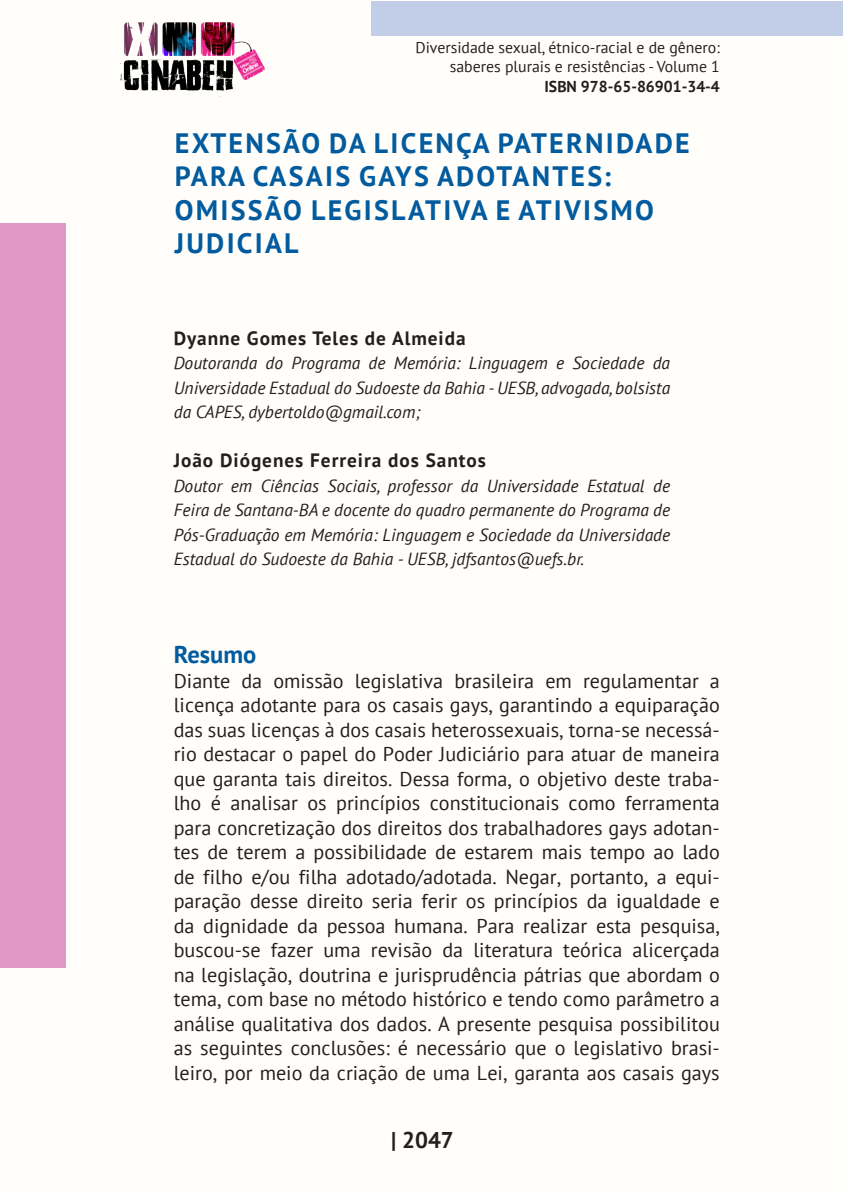
<style>
.page{position:relative;width:844px;height:1191px;background:#fff}
.page>*{position:absolute;margin:0;border:0;box-sizing:border-box;transform-origin:0 0}
._0_TÍTULO{font:700 28px/33.6px "PT Sans";letter-spacing:.08em;color:#015b9e}
._3_RESUMO{font:700 24.5px "PT Sans";color:#015b9e}
.t1{font:700 22.75px "PT Sans";color:#231f20}
._4_CORPO_RESUMO{font:20.12px/24.5px "PT Sans";color:#231f20;text-align:justify}
._1_AUTOR{font:700 19.25px "PT Sans";letter-spacing:.05em;color:#231f20}
._2_TITULAÇÃO{font:italic 17.5px/24.5px "PT Sans";color:#231f20;text-align:justify}
.t2{font:15.75px/18.9px "PT Sans";color:#231f20;text-align:right}
.t3{font:700 15.75px "PT Sans";color:#231f20}
</style>
<div class="page">
<div style="left:0;top:0;width:843px;height:1191px;background:#fffefa"></div>
<div style="left:371px;top:1px;width:471px;height:35px;background:#c2cde7"></div>
<div style="left:0;top:223px;width:65px;height:744px;background:#e198c7"></div>
<img style="left:120px;top:22px;width:144px;height:75px">
<p class="t2" style="left:415px;top:38px;width:306px">Diversidade sexual, étnico-racial e de gênero: saberes plurais e resistências - Volume 1</p>
<p class="t3" style="left:544px;top:76px;width:177px">ISBN 978-65-86901-34-4</p>
<p class="_0_TÍTULO" style="left:175px;top:125px;width:516px">EXTENSÃO DA LICENÇA PATERNIDADE<br>PARA CASAIS GAYS ADOTANTES:<br>OMISSÃO LEGISLATIVA E ATIVISMO<br>JUDICIAL</p>
<p class="_1_AUTOR" style="left:174px;top:325px;width:293px">Dyanne Gomes Teles de Almeida</p>
<p class="_2_TITULAÇÃO" style="left:174px;top:350px;width:498px">Doutoranda do Programa de Memória: Linguagem e Sociedade da Universidade Estadual do Sudoeste da Bahia - UESB, advogada, bolsista da CAPES, dybertoldo@gmail.com;</p>
<p class="_1_AUTOR" style="left:174px;top:448px;width:313px">João Diógenes Ferreira dos Santos</p>
<p class="_2_TITULAÇÃO" style="left:174px;top:473px;width:498px">Doutor em Ciências Sociais, professor da Universidade Estatual de Feira de Santana-BA e docente do quadro permanente do Programa de Pós-Graduação em Memória: Linguagem e Sociedade da Universidade Estadual do Sudoeste da Bahia - UESB, jdfsantos@uefs.br.</p>
<p class="_3_RESUMO" style="left:174px;top:638px;width:84px">Resumo</p>
<p class="_4_CORPO_RESUMO" style="left:174px;top:668px;width:547px">Diante da omissão legislativa brasileira em regulamentar a licença adotante para os casais gays, garantindo a equiparação das suas licenças à dos casais heterossexuais, torna-se necessá&shy;rio destacar o papel do Poder Judiciário para atuar de maneira que garanta tais direitos. Dessa forma, o objetivo deste traba&shy;lho é analisar os princípios constitucionais como ferramenta para concretização dos direitos dos trabalhadores gays adotan&shy;tes de terem a possibilidade de estarem mais tempo ao lado de filho e/ou filha adotado/adotada. Negar, portanto, a equi&shy;paração desse direito seria ferir os princípios da igualdade e da dignidade da pessoa humana. Para realizar esta pesquisa, buscou-se fazer uma revisão da literatura teórica alicerçada na legislação, doutrina e jurisprudência pátrias que abordam o tema, com base no método histórico e tendo como parâmetro a análise qualitativa dos dados. A presente pesquisa possibilitou as seguintes conclusões: é necessário que o legislativo brasi&shy;leiro, por meio da criação de uma Lei, garanta aos casais gays</p>
<p class="t1" style="left:391px;top:1125px;width:64px">| 2047</p>
</div>
